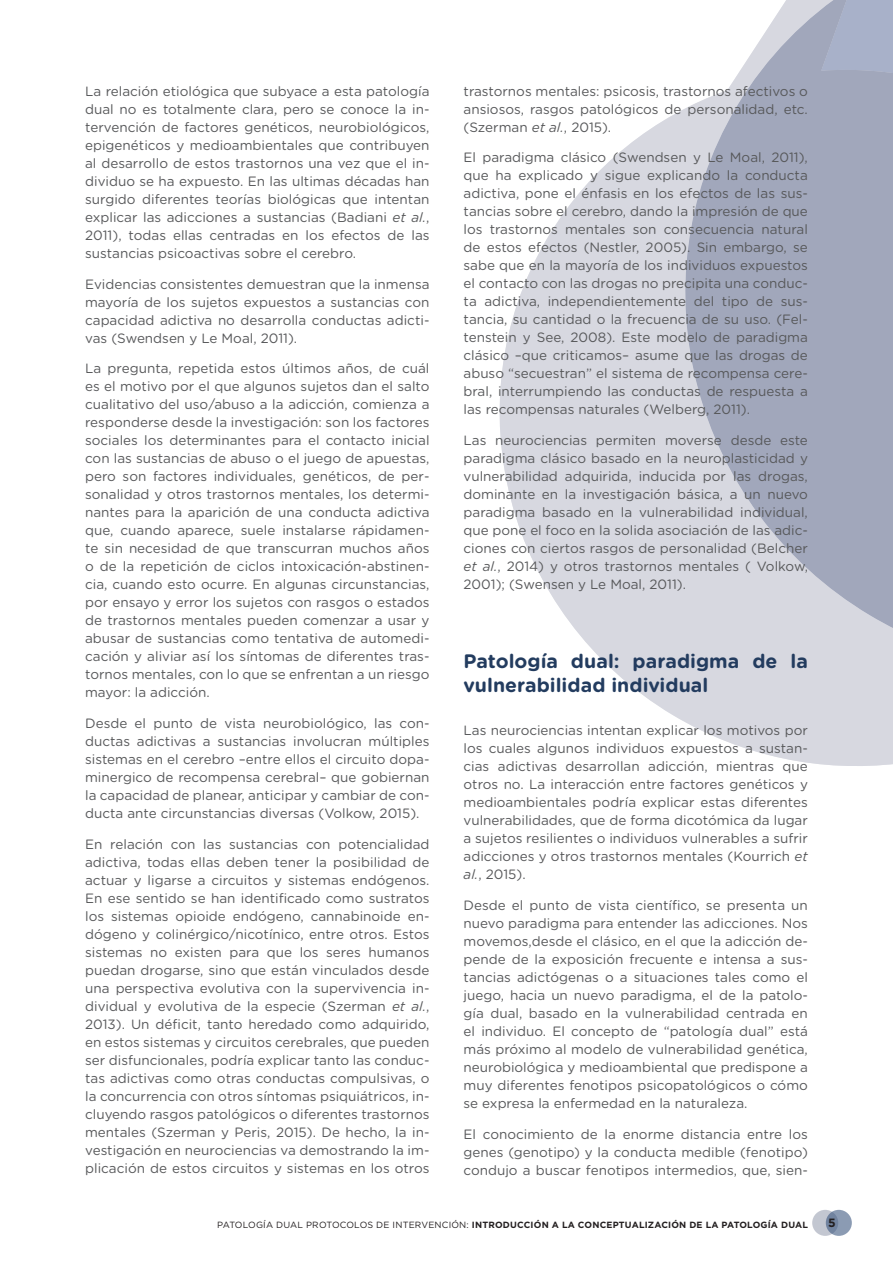
<style>
.page{position:relative;width:893px;height:1263px;background:#fff}
.page>*{position:absolute;margin:0;border:0;box-sizing:border-box;transform-origin:0 0}
.t1{font:700 19.5px/23.4px "Gotham Rounded";color:#233c5f}
.t2{font:13.5px/18px "Gotham Rounded";color:#57585a;text-align:justify}
.t3{font:700 12px "Gotham";color:#231f20}
.t4{font:700 9px "Gotham";letter-spacing:.02em;color:#231f20}
.s1{font-style:italic}
.s2{font-weight:400}
</style>
<div class="page">
<svg style="left:812px;top:1210px;width:26px;height:26px"></svg>
<svg style="left:826px;top:1210px;width:26px;height:26px"></svg>
<svg style="left:499px;top:141px;width:394px;height:625px;fill:#d7d8e0"></svg>
<svg style="left:633px;top:0;width:260px;height:675px;fill:#a1a7bb"></svg>
<p class="t2" style="left:85px;top:81px;width:346px">La relación etiológica que subyace a esta patología dual no es totalmente clara, pero se conoce la in&shy;tervención de factores genéticos, neurobiológicos, epigenéticos y medioambientales que contribuyen al desarrollo de estos trastornos una vez que el in&shy;dividuo se ha expuesto. En las ultimas décadas han surgido diferentes teorías biológicas que intentan explicar las adicciones a sustancias (Badiani <span class="s1">et al.</span>, 2011), todas ellas centradas en los efectos de las sustancias psicoactivas sobre el cerebro.</p>
<p class="t2" style="left:85px;top:274px;width:346px">Evidencias consistentes demuestran que la inmensa mayoría de los sujetos expuestos a sustancias con capacidad adictiva no desarrolla conductas adicti&shy;vas (Swendsen y Le Moal, 2011).</p>
<p class="t2" style="left:85px;top:359px;width:346px">La pregunta, repetida estos últimos años, de cuál es el motivo por el que algunos sujetos dan el salto cualitativo del uso/abuso a la adicción, comienza a responderse desde la investigación: son los factores sociales los determinantes para el contacto inicial con las sustancias de abuso o el juego de apuestas, pero son factores individuales, genéticos, de per&shy;sonalidad y otros trastornos mentales, los determi&shy;nantes para la aparición de una conducta adictiva que, cuando aparece, suele instalarse rápidamen&shy;te sin necesidad de que transcurran muchos años o de la repetición de ciclos intoxicación-abstinen&shy;cia, cuando esto ocurre. En algunas circunstancias, por ensayo y error los sujetos con rasgos o estados de trastornos mentales pueden comenzar a usar y abusar de sustancias como tentativa de automedi&shy;cación y aliviar así los síntomas de diferentes tras&shy;tornos mentales, con lo que se enfrentan a un riesgo mayor: la adicción.</p>
<p class="t2" style="left:85px;top:714px;width:346px">Desde el punto de vista neurobiológico, las con&shy;ductas adictivas a sustancias involucran múltiples sistemas en el cerebro –entre ellos el circuito dopa&shy;minergico de recompensa cerebral– que gobiernan la capacidad de planear, anticipar y cambiar de con&shy;ducta ante circunstancias diversas (Volkow, 2015).</p>
<p class="t2" style="left:85px;top:834px;width:346px">En relación con las sustancias con potencialidad adictiva, todas ellas deben tener la posibilidad de actuar y ligarse a circuitos y sistemas endógenos.<br>En ese sentido se han identificado como sustratos los sistemas opioide endógeno, cannabinoide en&shy;dógeno y colinérgico/nicotínico, entre otros. Estos sistemas no existen para que los seres humanos puedan drogarse, sino que están vinculados desde una perspectiva evolutiva con la supervivencia in&shy;dividual y evolutiva de la especie (Szerman <span class="s1">et al.</span>, 2013). Un déficit, tanto heredado como adquirido, en estos sistemas y circuitos cerebrales, que pueden ser disfuncionales, podría explicar tanto las conduc&shy;tas adictivas como otras conductas compulsivas, o la concurrencia con otros síntomas psiquiátricos, in&shy;cluyendo rasgos patológicos o diferentes trastornos mentales (Szerman y Peris, 2015). De hecho, la in&shy;vestigación en neurociencias va demostrando la im&shy;plicación de estos circuitos y sistemas en los otros</p>
<p class="t2" style="left:464px;top:81px;width:346px">trastornos mentales: psicosis, trastornos afectivos o ansiosos, rasgos patológicos de personalidad, etc. (Szerman <span class="s1">et al.</span>, 2015).</p>
<p class="t2" style="left:464px;top:148px;width:346px">El paradigma clásico (Swendsen y Le Moal, 2011), que ha explicado y sigue explicando la conducta adictiva, pone el énfasis en los efectos de las sus&shy;tancias sobre el cerebro, dando la impresión de que los trastornos mentales son consecuencia natural de estos efectos (Nestler, 2005). Sin embargo, se sabe que en la mayoría de los individuos expuestos el contacto con las drogas no precipita una conduc&shy;ta adictiva, independientemente del tipo de sus&shy;tancia, su cantidad o la frecuencia de su uso. (Fel&shy;tenstein y See, 2008). Este modelo de paradigma clásico –que criticamos– asume que las drogas de abuso “secuestran” el sistema de recompensa cere&shy;bral, interrumpiendo las conductas de respuesta a las recompensas naturales (Welberg, 2011).</p>
<p class="t2" style="left:464px;top:431px;width:346px">Las neurociencias permiten moverse desde este paradigma clásico basado en la neuroplasticidad y vulnerabilidad adquirida, inducida por las drogas, dominante en la investigación básica, a un nuevo paradigma basado en la vulnerabilidad individual, que pone el foco en la solida asociación de las adic&shy;ciones con ciertos rasgos de personalidad (Belcher <span class="s1">et al.</span>, 2014) y otros trastornos mentales ( Volkow, 2001); (Swensen y Le Moal, 2011).</p>
<h1 class="t1" style="left:464px;top:649px;width:346px">Patología dual: paradigma de la vulnerabilidad individual</h1>
<p class="t2" style="left:464px;top:721px;width:346px">Las neurociencias intentan explicar los motivos por los cuales algunos individuos expuestos a sustan&shy;cias adictivas desarrollan adicción, mientras que otros no. La interacción entre factores genéticos y medioambientales podría explicar estas diferentes vulnerabilidades, que de forma dicotómica da lugar a sujetos resilientes o individuos vulnerables a sufrir adicciones y otros trastornos mentales (Kourrich <span class="s1">et al.</span>, 2015).</p>
<p class="t2" style="left:464px;top:895px;width:346px">Desde el punto de vista científico, se presenta un nuevo paradigma para entender las adicciones. Nos movemos,desde el clásico, en el que la adicción de&shy;pende de la exposición frecuente e intensa a sus&shy;tancias adictógenas o a situaciones tales como el juego, hacia un nuevo paradigma, el de la patolo&shy;gía dual, basado en la vulnerabilidad centrada en el individuo. El concepto de “patología dual” está más próximo al modelo de vulnerabilidad genética, neurobiológica y medioambiental que predispone a muy diferentes fenotipos psicopatológicos o cómo se expresa la enfermedad en la naturaleza.</p>
<p class="t2" style="left:464px;top:1124px;width:346px">El conocimiento de la enorme distancia entre los genes (genotipo) y la conducta medible (fenotipo) condujo a buscar fenotipos intermedios, que, sien-</p>
<p class="t4" style="left:217px;top:1218px;width:592px"><span class="s2">PATOLOGÍA DUAL PROTOCOLOS DE INTERVENCIÓN:</span> INTRODUCCIÓN A LA CONCEPTUALIZACIÓN DE LA PATOLOGÍA DUAL</p>
<p class="t3" style="left:828px;top:1215px;width:9px">5</p>
</div>
